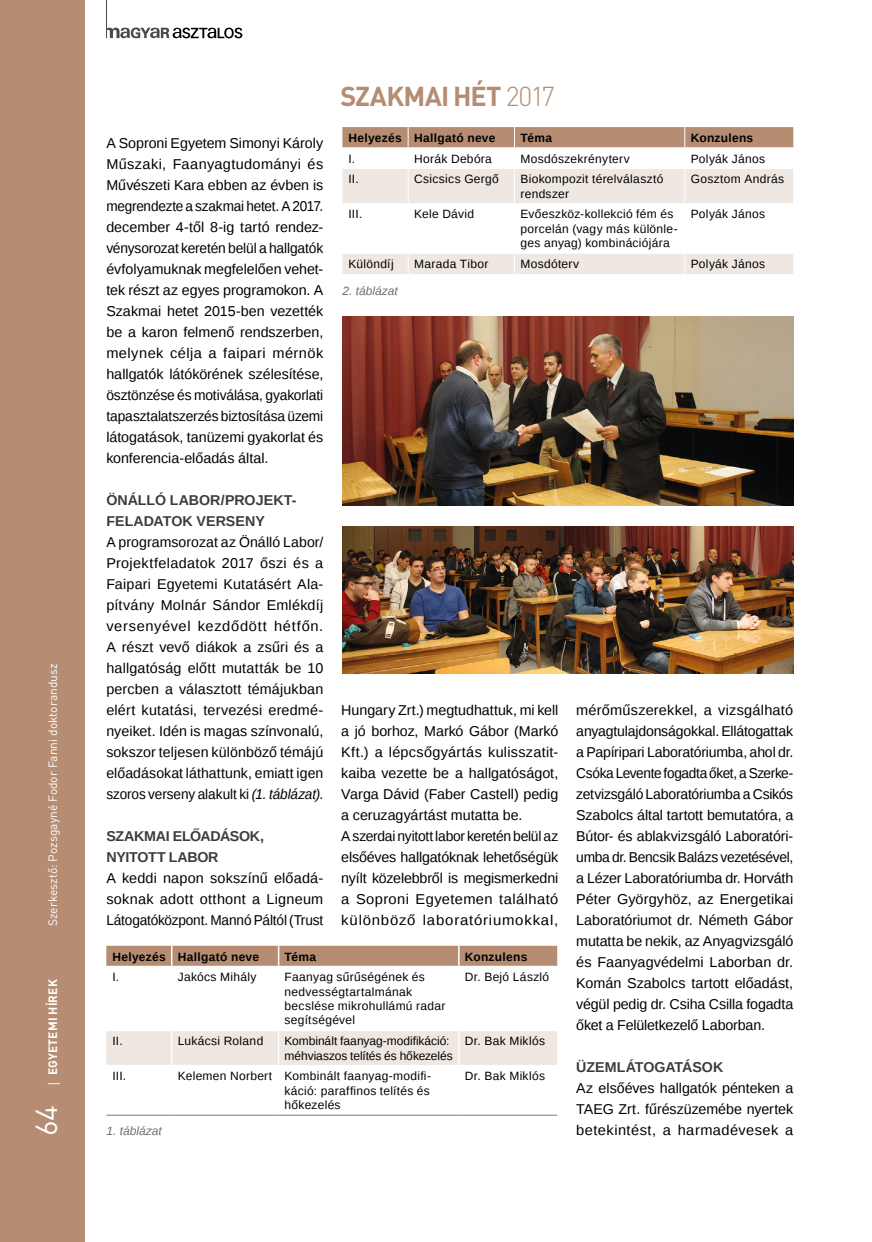
<style>
.page{position:relative;width:872px;height:1242px;background:#fff}
.page>*{position:absolute;margin:0;border:0;box-sizing:border-box;transform-origin:0 0}
.t1{font:30px "DIN Pro";color:#fff}
.t2{font:700 27px "DIN Pro";letter-spacing:-.03em;color:#b68d73}
.t3{font:14.25px/21px "Liberation Sans";color:#000;text-align:justify}
.t4{font:700 14.25px/21px "Liberation Sans";letter-spacing:-.01em;color:#3c3c3b}
.t5{font:12px/14.4px "Liberation Sans";letter-spacing:.025em;color:#000}
.t6{font:700 12px "Liberation Sans";letter-spacing:.025em;color:#000}
.t7{font:12px/14.4px "Liberation Sans";letter-spacing:-.005em;color:#000}
.t8{font:12px "DIN Pro";color:#fff}
.t9{font:italic 12px "Liberation Sans";color:#706f6f}
.t10{font:700 12px "DIN Pro";letter-spacing:.01em;color:#fff}
.s1{font-family:"Open Sans";font-weight:400}
.s2{font-weight:300}
.s3{font-style:italic}
</style>
<div class="page">
<div style="left:0;top:0;width:85px;height:1242px;background:#b68d73"></div>
<svg style="left:107px;top:27px;width:135px;height:11px"></svg>
<hr style="left:106px;top:0;width:1px;height:38px;background:#4a4a49">
<div style="left:106px;top:1031px;width:451px;height:34px;background:#efe7e1"></div>
<div style="left:106px;top:945px;width:451px;height:20px;background:#b68d73"></div>
<hr style="left:171px;top:1031px;width:1px;height:34px;background:#fff">
<hr style="left:278px;top:1031px;width:1px;height:34px;background:#fff">
<hr style="left:458px;top:1031px;width:1px;height:34px;background:#fff">
<hr style="left:106px;top:1114px;width:66px;height:1px;background:#937752">
<hr style="left:172px;top:1114px;width:107px;height:1px;background:#937752">
<hr style="left:279px;top:1114px;width:180px;height:1px;background:#937752">
<hr style="left:459px;top:1114px;width:98px;height:1px;background:#937752">
<svg style="left:342px;top:169px;width:451px;height:105px;fill:#efe7e1"></svg>
<svg style="left:342px;top:127px;width:451px;height:21px"></svg>
<hr style="left:408px;top:169px;width:1px;height:34px;background:#fff">
<hr style="left:514px;top:169px;width:1px;height:34px;background:#fff">
<hr style="left:684px;top:169px;width:1px;height:34px;background:#fff">
<hr style="left:342px;top:203px;width:66px;height:1px;background:#fff">
<hr style="left:408px;top:203px;width:106px;height:1px;background:#fff">
<hr style="left:408px;top:204px;width:1px;height:49px;background:#fff">
<hr style="left:514px;top:203px;width:171px;height:1px;background:#fff">
<hr style="left:514px;top:204px;width:1px;height:49px;background:#fff">
<hr style="left:685px;top:203px;width:108px;height:1px;background:#fff">
<hr style="left:684px;top:204px;width:1px;height:49px;background:#fff">
<hr style="left:342px;top:253px;width:66px;height:1px;background:#fff">
<hr style="left:408px;top:253px;width:106px;height:1px;background:#fff">
<svg style="left:408px;top:254px;width:1px;height:20px"></svg>
<hr style="left:514px;top:253px;width:171px;height:1px;background:#fff">
<svg style="left:514px;top:254px;width:1px;height:20px"></svg>
<hr style="left:685px;top:253px;width:108px;height:1px;background:#fff">
<svg style="left:684px;top:254px;width:1px;height:20px"></svg>
<img style="left:342px;top:316px;width:451px;height:189px">
<img style="left:342px;top:526px;width:451px;height:148px">
<p class="t8" style="left:45px;top:926px;width:264px;rotate:-90deg">Szerkesztő: Pozsgayné Fodor Fanni doktorandusz</p>
<p class="t10" style="left:45px;top:1087px;width:110px;rotate:-90deg"><span class="s1">|</span> EGYETEMI HÍREK</p>
<h1 class="t1" style="left:26px;top:1136px;width:33px;rotate:-90deg">64</h1>
<h2 class="t2" style="left:340px;top:78px;width:216px">SZAKMAI HÉT <span class="s2">2017</span></h2>
<p class="t6" style="left:348px;top:129px;width:149px">Helyezés Hallgató neve</p>
<p class="t6" style="left:520px;top:129px;width:33px">Téma</p>
<p class="t6" style="left:691px;top:129px;width:64px">Konzulens</p>
<p class="t5" style="left:348px;top:152px;width:8px">I.</p>
<p class="t5" style="left:414px;top:152px;width:79px">Horák Debóra</p>
<p class="t5" style="left:520px;top:152px;width:111px">Mosdószekrényterv</p>
<p class="t5" style="left:691px;top:152px;width:76px">Polyák János</p>
<p class="t5" style="left:348px;top:172px;width:12px">II.</p>
<p class="t5" style="left:414px;top:172px;width:86px">Csicsics Gergő</p>
<p class="t5" style="left:520px;top:172px;width:144px">Biokompozit térelválasztó rendszer</p>
<p class="t5" style="left:691px;top:172px;width:95px">Gosztom András</p>
<p class="t5" style="left:348px;top:208px;width:15px">III.</p>
<p class="t5" style="left:414px;top:208px;width:61px">Kele Dávid</p>
<p class="t5" style="left:520px;top:208px;width:159px">Evőeszköz-kollekció fém és porcelán (vagy más különle&shy;ges anyag) kombinációjára</p>
<p class="t5" style="left:691px;top:208px;width:76px">Polyák János</p>
<p class="t5" style="left:348px;top:257px;width:47px">Különdíj</p>
<p class="t5" style="left:414px;top:257px;width:76px">Marada Tibor</p>
<p class="t5" style="left:520px;top:257px;width:60px">Mosdóterv</p>
<p class="t5" style="left:691px;top:257px;width:76px">Polyák János</p>
<p class="t9" style="left:342px;top:283px;width:57px">2. táblázat</p>
<p class="t3" style="left:106px;top:133px;width:218px">A Soproni Egyetem Simonyi Károly Műszaki, Faanyagtudományi és Művészeti Kara ebben az évben is megrendezte a szakmai hetet. A 2017. december 4-től 8-ig tartó rendez&shy;vénysorozat keretén belül a hallgatók évfolyamuknak megfelelően vehet&shy;tek részt az egyes programokon. A Szakmai hetet 2015-ben vezették be a karon felmenő rendszerben, melynek célja a faipari mérnök hallgatók látókörének szélesítése, ösztönzése és motiválása, gyakorlati tapasztalatszerzés biztosítása üzemi látogatások, tanüzemi gyakorlat és konferencia-előadás által.</p>
<p class="t4" style="left:106px;top:489px;width:192px">ÖNÁLLÓ LABOR/PROJEKT-<br>FELADATOK VERSENY</p>
<p class="t3" style="left:106px;top:532px;width:218px">A programsorozat az Önálló Labor/ Projektfeladatok 2017 őszi és a Faipari Egyetemi Kutatásért Ala&shy;pítvány Molnár Sándor Emlékdíj versenyével kezdődött hétfőn.<br>A részt vevő diákok a zsűri és a hallgatóság előtt mutatták be 10 percben a választott témájukban elért kutatási, tervezési eredmé&shy;nyeiket. Idén is magas színvonalú, sokszor teljesen különböző témájú előadásokat láthattunk, emiatt igen szoros verseny alakult ki <span class="s3">(1. táblázat)</span>.</p>
<p class="t4" style="left:106px;top:825px;width:159px">SZAKMAI ELŐADÁSOK,<br>NYITOTT LABOR</p>
<p class="t3" style="left:106px;top:868px;width:218px">A keddi napon sokszínű előadá&shy;soknak adott otthont a Ligneum Látogatóközpont. Mannó Páltól (Trust</p>
<p class="t3" style="left:341px;top:700px;width:218px;text-align:left">Hungary Zrt.) megtudhattuk, mi kell a jó borhoz, Markó Gábor (Markó Kft.) a lépcsőgyártás kulisszatit&shy;kaiba vezette be a hallgatóságot, Varga Dávid (Faber Castell) pedig a ceruzagyártást mutatta be.<br>A szerdai nyitott labor keretén belül az elsőéves hallgatóknak lehetőségük nyílt közelebbről is megismerkedni a Soproni Egyetemen található különböző laboratóriumokkal,</p>
<p class="t3" style="left:576px;top:700px;width:218px">mérőműszerekkel, a vizsgálható anyagtulajdonságokkal. Ellátogattak a Papíripari Laboratóriumba, ahol dr.<br>Csóka Levente fogadta őket, a Szerke&shy;zetvizsgáló Laboratóriumba a Csikós Szabolcs által tartott bemutatóra, a Bútor- és ablakvizsgáló Laboratóri&shy;umba dr. Bencsik Balázs vezetésével, a Lézer Laboratóriumba dr. Horváth Péter Györgyhöz, az Energetikai Laboratóriumot dr. Németh Gábor mutatta be nekik, az Anyagvizsgáló és Faanyagvédelmi Laborban dr.<br>Komán Szabolcs tartott előadást, végül pedig dr. Csiha Csilla fogadta őket a Felületkezelő Laborban.</p>
<p class="t4" style="left:576px;top:1056px;width:148px">ÜZEMLÁTOGATÁSOK</p>
<p class="t3" style="left:576px;top:1078px;width:218px">Az elsőéves hallgatók pénteken a TAEG Zrt. fűrészüzemébe nyertek betekintést, a harmadévesek a</p>
<p class="t6" style="left:112px;top:948px;width:148px">Helyezés Hallgató neve</p>
<p class="t6" style="left:285px;top:948px;width:33px">Téma</p>
<p class="t6" style="left:465px;top:948px;width:64px">Konzulens</p>
<p class="t5" style="left:112px;top:970px;width:8px">I.</p>
<p class="t5" style="left:178px;top:970px;width:80px">Jakócs Mihály</p>
<p class="t5" style="left:285px;top:970px;width:162px">Faanyag sűrűségének és nedvességtartalmának becslése mikrohullámú radar segítségével</p>
<p class="t5" style="left:465px;top:970px;width:86px">Dr. Bejó László</p>
<p class="t5" style="left:112px;top:1034px;width:12px">II.</p>
<p class="t5" style="left:178px;top:1034px;width:87px">Lukácsi Roland</p>
<p class="t7" style="left:285px;top:1034px;width:170px">Kombinált faanyag-modifikáció: méhviaszos telítés és hőkezelés</p>
<p class="t5" style="left:465px;top:1034px;width:82px">Dr. Bak Miklós</p>
<p class="t5" style="left:112px;top:1069px;width:15px">III.</p>
<p class="t5" style="left:285px;top:1069px;width:148px;text-align:justify;text-indent:-107px">Kelemen Norbert Kombinált faanyag-modifi&shy;káció: paraffinos telítés és hőkezelés</p>
<p class="t5" style="left:465px;top:1069px;width:82px">Dr. Bak Miklós</p>
<p class="t9" style="left:106px;top:1123px;width:57px">1. táblázat</p>
</div>
